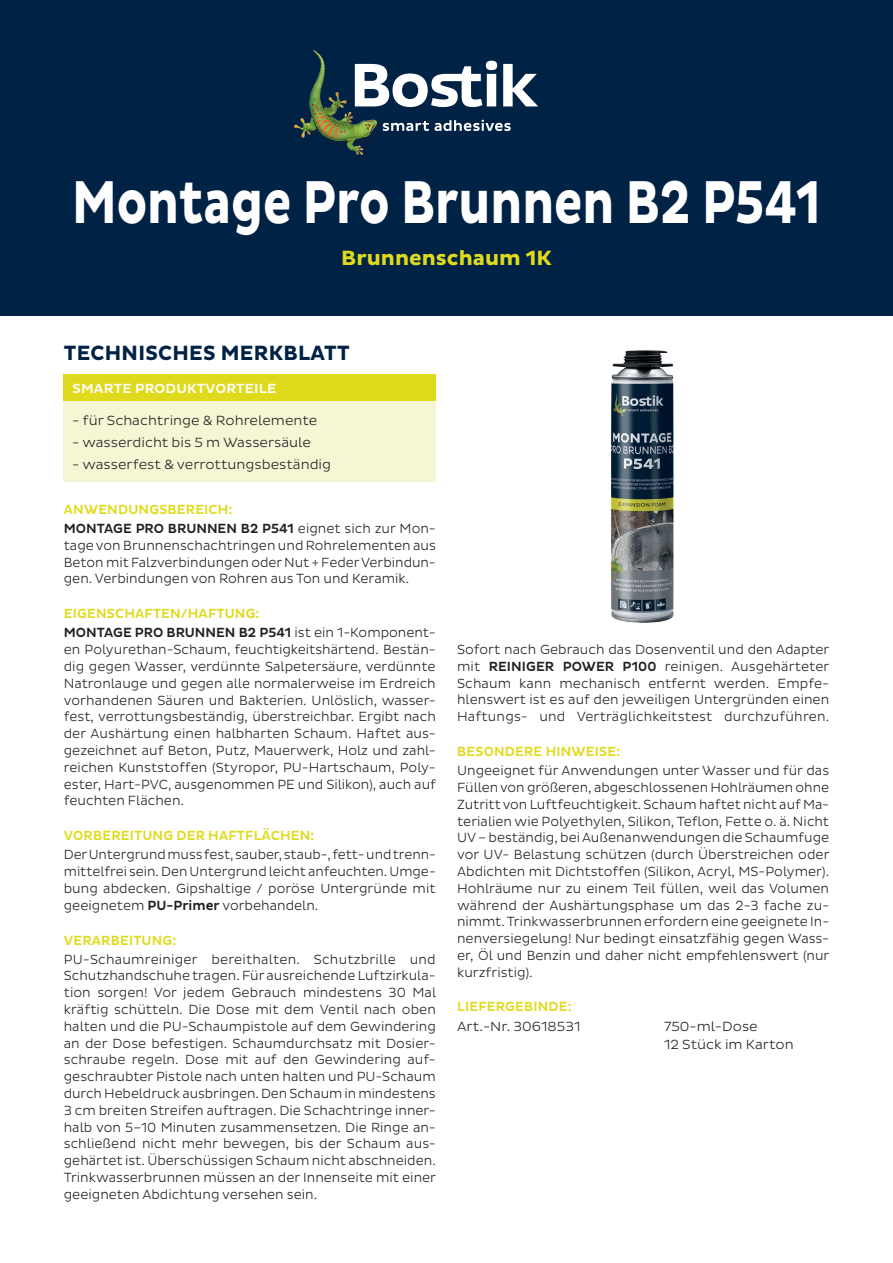
<style>
.page{position:relative;width:893px;height:1263px;background:#fff}
.page>*{position:absolute;margin:0;border:0;box-sizing:border-box;transform-origin:0 0}
.t1{font:700 61.5px "Bostik";color:#fff;scale:.77 1}
.t2{font:700 21px "Bostik";letter-spacing:.015em;color:#002245;scale:.95 1}
.t3{font:700 21px "Bostik";color:#e0da1c}
.t4{font:300 13.5px/16.8px "Bostik";color:#231f20;text-align:justify;scale:.95 1}
.t5{font:300 13.5px/16.8px "Bostik";color:#231f20;text-align:justify;scale:.94 1}
.t6{font:300 13.5px/18px "Bostik";color:#231f20}
.t7{font:500 13.5px/18.9px "Bostik";color:#231f20;scale:.95 1}
.t8{font:500 13.5px "Bostik";letter-spacing:.015em;color:#e0da1c;scale:.95 1}
.t9{font:500 13.5px "Bostik";letter-spacing:.015em;color:#fff}
.s1{color:#e0da1c}
.s2{font-weight:300}
.s3{font-weight:500}
</style>
<div class="page">
<div style="left:0;top:0;width:893px;height:316px;background:#002245"></div>
<img style="left:295px;top:51px;width:82px;height:103px">
<svg style="left:383px;top:121px;width:46px;height:10px"></svg>
<svg style="left:435px;top:120px;width:76px;height:11px"></svg>
<svg style="left:355px;top:61px;width:183px;height:46px"></svg>
<img style="left:611px;top:350px;width:63px;height:273px">
<div style="left:64px;top:375px;width:372px;height:27px;background:#e0da1c"></div>
<div style="left:64px;top:402px;width:372px;height:80px;background:#f6f5d4"></div>
<h1 class="t1" style="left:72px;top:167px;width:974px">Montage Pro Brunnen B2 P541</h1>
<h2 class="t3" style="left:341px;top:246px;width:212px">Brunnenschaum 1K</h2>
<h2 class="t2" style="left:64px;top:341px;width:302px">TECHNISCHES MERKBLATT</h2>
<p class="t9" style="left:72px;top:381px;width:206px">SMARTE PRODUKTVORTEILE</p>
<p class="t6" style="left:72px;top:411px;width:247px">- für Schachtringe &amp; Rohrelemente</p>
<p class="t6" style="left:72px;top:433px;width:240px">- wasserdicht bis 5 m Wassersäule</p>
<p class="t6" style="left:72px;top:456px;width:260px">- wasserfest &amp; verrottungsbeständig</p>
<p class="t7" style="left:64px;top:500px;width:393px"><span class="s1">ANWENDUNGSBEREICH:<br></span>MONTAGE PRO BRUNNEN B2 P541 <span class="s2">eignet sich zur Mon-</span></p>
<p class="t4" style="left:64px;top:537px;width:393px">tage von Brunnenschachtringen und Rohrelementen aus Beton mit Falzverbindungen oder Nut + Feder Verbindun&shy;gen. Verbindungen von Rohren aus Ton und Keramik.</p>
<p class="t7" style="left:64px;top:605px;width:393px"><span class="s1">EIGENSCHAFTEN/HAFTUNG:<br></span>MONTAGE PRO BRUNNEN B2 P541 <span class="s2">ist ein 1-Komponent-</span></p>
<p class="t4" style="left:64px;top:641px;width:393px">en Polyurethan-Schaum, feuchtigkeitshärtend. Bestän&shy;dig gegen Wasser, verdünnte Salpetersäure, verdünnte Natronlauge und gegen alle normalerweise im Erdreich vorhandenen Säuren und Bakterien. Unlöslich, wasser&shy;fest, verrottungsbeständig, überstreichbar. Ergibt nach der Aushärtung einen halbharten Schaum. Haftet aus&shy;gezeichnet auf Beton, Putz, Mauerwerk, Holz und zahl&shy;reichen Kunststoffen (Styropor, PU-Hartschaum, Poly&shy;ester, Hart-PVC, ausgenommen PE und Silikon), auch auf feuchten Flächen.</p>
<p class="t8" style="left:64px;top:828px;width:265px">VORBEREITUNG DER HAFTFLÄCHEN:</p>
<p class="t5" style="left:64px;top:846px;width:397px">Der Untergrund muss fest, sauber, staub-, fett- und trenn&shy;mittelfrei sein. Den Untergrund leicht anfeuchten. Umge&shy;bung abdecken. Gipshaltige / poröse Untergründe mit geeignetem <span class="s3">PU-Primer</span> vorbehandeln.</p>
<p class="t8" style="left:64px;top:932px;width:120px">VERARBEITUNG:</p>
<p class="t4" style="left:64px;top:951px;width:393px">PU-Schaumreiniger bereithalten. Schutzbrille und Schutzhandschuhe tragen. Für ausreichende Luftzirkula&shy;tion sorgen! Vor jedem Gebrauch mindestens 30 Mal kräftig schütteln. Die Dose mit dem Ventil nach oben halten und die PU-Schaumpistole auf dem Gewindering an der Dose befestigen. Schaumdurchsatz mit Dosier&shy;schraube regeln. Dose mit auf den Gewindering auf&shy;geschraubter Pistole nach unten halten und PU-Schaum durch Hebeldruck ausbringen. Den Schaum in mindestens 3 cm breiten Streifen auftragen. Die Schachtringe inner&shy;halb von 5–10 Minuten zusammensetzen. Die Ringe an&shy;schließend nicht mehr bewegen, bis der Schaum aus&shy;gehärtet ist. Überschüssigen Schaum nicht abschneiden.<br>Trinkwasserbrunnen müssen an der Innenseite mit einer geeigneten Abdichtung versehen sein.</p>
<p class="t4" style="left:457px;top:641px;width:393px">Sofort nach Gebrauch das Dosenventil und den Adapter mit <span class="s3">REINIGER POWER P100</span> reinigen. Ausgehärteter Schaum kann mechanisch entfernt werden. Empfe&shy;hlenswert ist es auf den jeweiligen Untergründen einen Haftungs- und Verträglichkeitstest durchzuführen.</p>
<p class="t8" style="left:457px;top:744px;width:173px">BESONDERE HINWEISE:</p>
<p class="t4" style="left:457px;top:762px;width:393px">Ungeeignet für Anwendungen unter Wasser und für das Füllen von größeren, abgeschlossenen Hohlräumen ohne Zutritt von Luftfeuchtigkeit. Schaum haftet nicht auf Ma&shy;terialien wie Polyethylen, Silikon, Teflon, Fette o. ä. Nicht UV – beständig, bei Außenanwendungen die Schaumfuge vor UV- Belastung schützen (durch Überstreichen oder Abdichten mit Dichtstoffen (Silikon, Acryl, MS-Polymer).<br>Hohlräume nur zu einem Teil füllen, weil das Volumen während der Aushärtungsphase um das 2-3 fache zu&shy;nimmt. Trinkwasserbrunnen erfordern eine geeignete In&shy;nenversiegelung! Nur bedingt einsatzfähig gegen Wass&shy;er, Öl und Benzin und daher nicht empfehlenswert (nur kurzfristig).</p>
<p class="t8" style="left:457px;top:998px;width:122px">LIEFERGEBINDE:</p>
<p class="t6" style="left:457px;top:1017px;width:125px">Art.-Nr. 30618531</p>
<p class="t6" style="left:664px;top:1017px;width:131px">750-ml-Dose<br>12 Stück im Karton</p>
</div>
